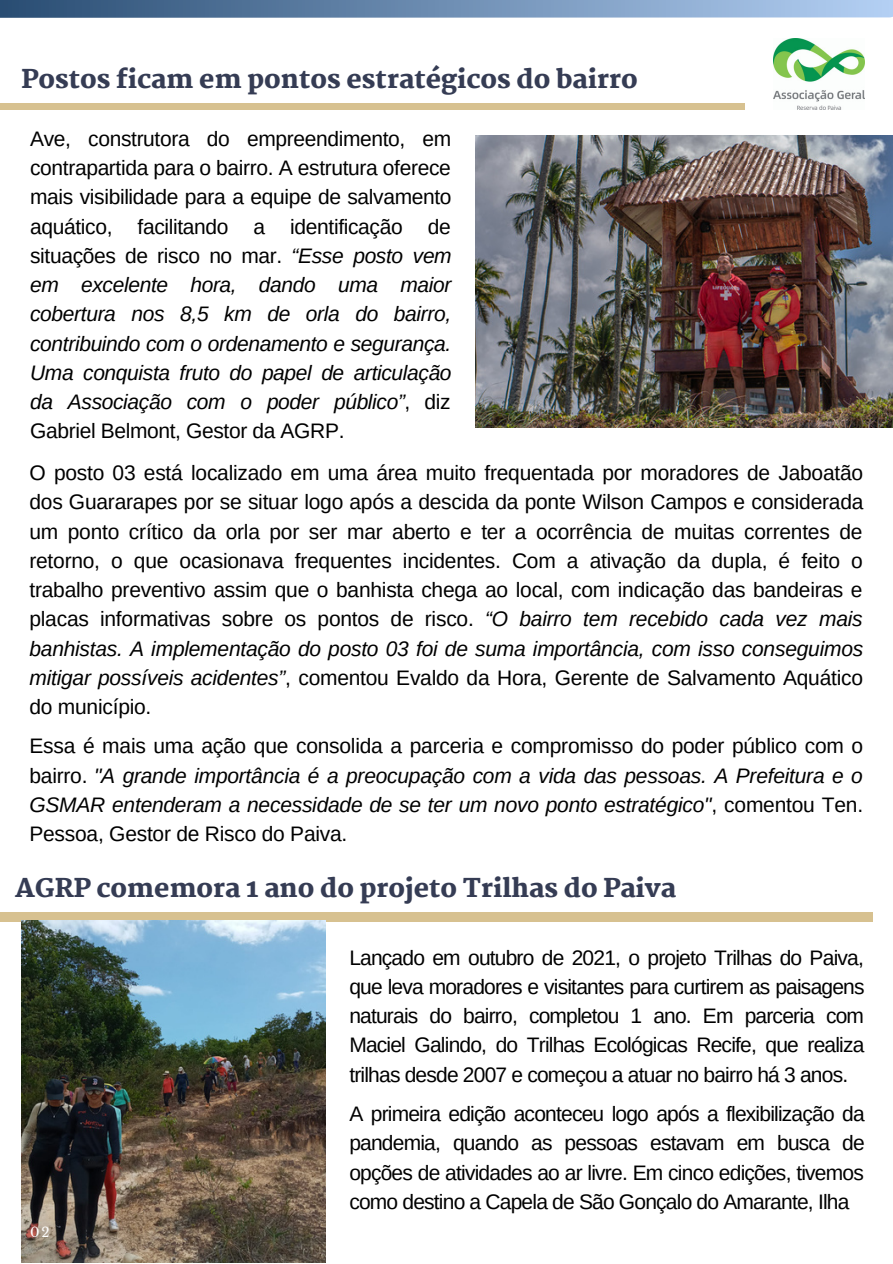
<style>
.page{position:relative;width:893px;height:1264px;background:#fff}
.page>*{position:absolute;margin:0;border:0;box-sizing:border-box;transform-origin:0 0}
.t1{font:800 25.5px "Martel";color:#353c54}
.t2{font:21px/29.2px "Arimo";letter-spacing:-.025em;color:#000;text-align:justify}
.t3{font:italic 21px/29.2px "Arimo";letter-spacing:-.01em;color:#000;text-align:justify}
.t4{font:13.2px "Libre Baskerville";color:#fff}
.s1{font-style:italic}
.s2{font-style:normal}
</style>
<div class="page">
<svg style="left:0;top:0;width:892px;height:18px;background:#7090b4"></svg>
<img style="left:773px;top:39px;width:91px;height:71px">
<div style="left:0;top:103px;width:744px;height:7px;background:#d7c190"></div>
<img style="left:475px;top:136px;width:417px;height:292px">
<div style="left:0;top:912px;width:872px;height:9px;background:#d7c190"></div>
<img style="left:21px;top:920px;width:304px;height:342px">
<p class="t1" style="left:21px;top:65px;width:617px">Postos ficam em pontos estratégicos do bairro</p>
<p class="t2" style="left:30px;top:124px;width:423px">Ave, construtora do empreendimento, em contrapartida para o bairro. A estrutura oferece mais visibilidade para a equipe de salvamento aquático, facilitando a identificação de situações de risco no mar. <span class="s1">“Esse posto vem em excelente hora, dando uma maior cobertura nos 8,5 km de orla do bairro, contribuindo com o ordenamento e segurança.<br>Uma conquista fruto do papel de articulação da Associação com o poder público”</span>, diz Gabriel Belmont, Gestor da AGRP.</p>
<p class="t2" style="left:29px;top:458px;width:835px">O posto 03 está localizado em uma área muito frequentada por moradores de Jaboatão dos Guararapes por se situar logo após a descida da ponte Wilson Campos e considerada um ponto crítico da orla por ser mar aberto e ter a ocorrência de muitas correntes de retorno, o que ocasionava frequentes incidentes. Com a ativação da dupla, é feito o trabalho preventivo assim que o banhista chega ao local, com indicação das bandeiras e placas informativas sobre os pontos de risco. <span class="s1">“O bairro tem recebido cada vez mais banhistas. A implementação do posto 03 foi de suma importância, com isso conseguimos mitigar possíveis acidentes”</span>, comentou Evaldo da Hora, Gerente de Salvamento Aquático do município.</p>
<p class="t3" style="left:29px;top:731px;width:835px"><span class="s2">Essa é mais uma ação que consolida a parceria e compromisso do poder público com o bairro.</span> "A grande importância é a preocupação com a vida das pessoas. A Prefeitura e o GSMAR entenderam a necessidade de se ter um novo ponto estratégico"<span class="s2">, comentou Ten.<br>Pessoa, Gestor de Risco do Paiva.</span></p>
<p class="t1" style="left:15px;top:873px;width:662px">AGRP comemora 1 ano do projeto Trilhas do Paiva</p>
<p class="t4" style="left:30px;top:1224px;width:21px">02</p>
<p class="t2" style="left:349px;top:942px;width:517px">Lançado em outubro de 2021, o projeto Trilhas do Paiva, que leva moradores e visitantes para curtirem as paisagens naturais do bairro, completou 1 ano. Em parceria com Maciel Galindo, do Trilhas Ecológicas Recife, que realiza trilhas desde 2007 e começou a atuar no bairro há 3 anos.</p>
<p class="t2" style="left:349px;top:1099px;width:517px">A primeira edição aconteceu logo após a flexibilização da pandemia, quando as pessoas estavam em busca de opções de atividades ao ar livre. Em cinco edições, tivemos como destino a Capela de São Gonçalo do Amarante, Ilha</p>
</div>
